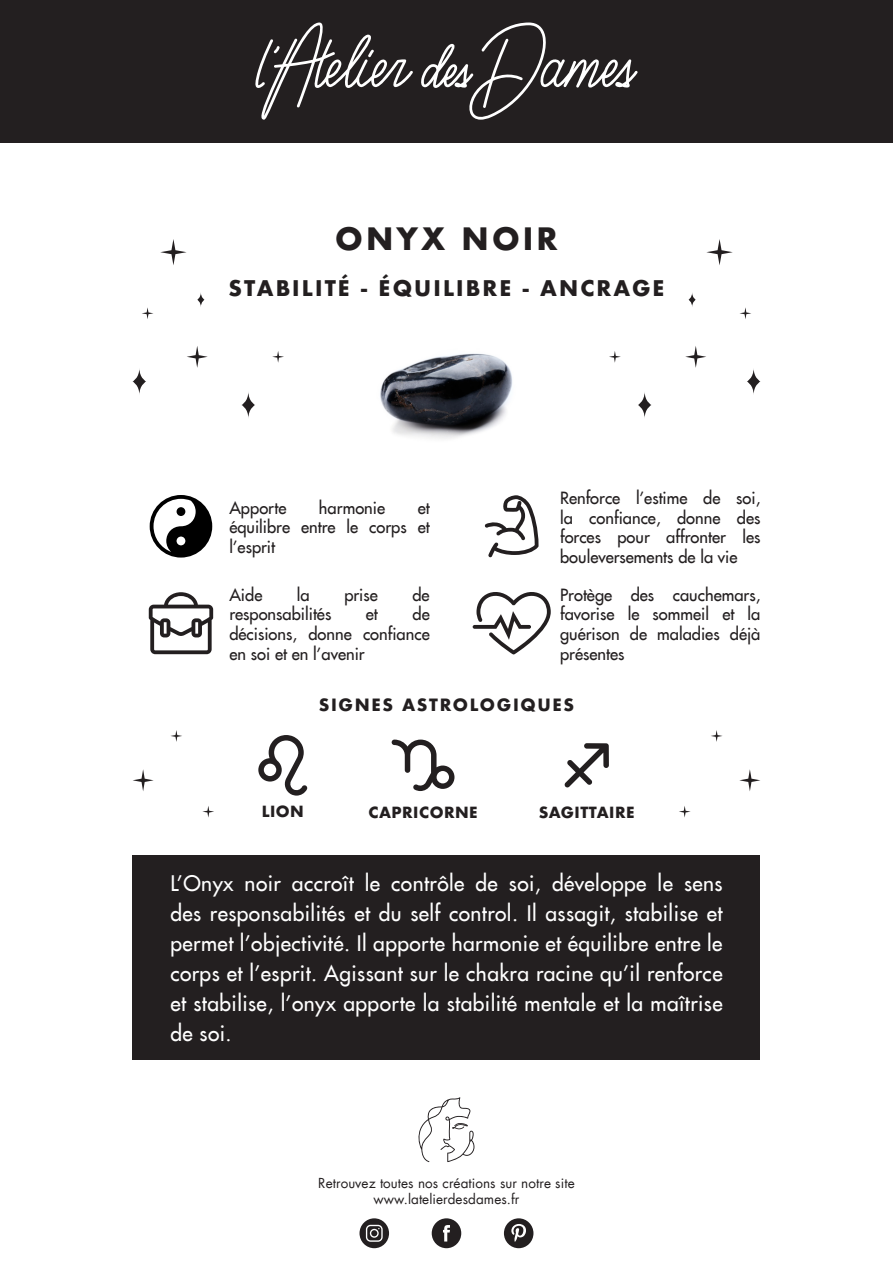
<style>
.page{position:relative;width:893px;height:1263px;background:#fff}
.page>*{position:absolute;margin:0;border:0;box-sizing:border-box;transform-origin:0 0}
.VERTUES{font:700 30px "Futura";letter-spacing:.1em;color:#231f20}
.VERTUES-2{font:21px/30px "Futura LT";letter-spacing:.02em;color:#fff;text-align:justify}
.VERTUES-3{font:700 21px "Futura";letter-spacing:.1em;color:#231f20}
.VERTUES-4{font:16.5px/19.8px "Futura LT";color:#231f20;text-align:justify}
.VERTUES-5{font:700 16.5px "Futura";letter-spacing:.1em;color:#231f20}
.VERTUES-6{font:700 15px "Futura";letter-spacing:.03em;color:#231f20}
.txt{font:13.5px/16.2px "Futura LT";letter-spacing:.005em;color:#231f20;text-align:center}
</style>
<div class="page">
<div style="left:0;top:0;width:893px;height:142px;background:#231f20"></div>
<svg style="left:255px;top:23px;width:383px;height:97px"></svg>
<div style="left:133px;top:855px;width:627px;height:204px;background:#231f20"></div>
<svg style="left:418px;top:1097px;width:56px;height:65px"></svg>
<svg style="left:359px;top:1218px;width:30px;height:30px"></svg>
<svg style="left:432px;top:1218px;width:29px;height:30px"></svg>
<svg style="left:504px;top:1218px;width:29px;height:30px"></svg>
<svg style="left:473px;top:592px;width:78px;height:62px"></svg>
<svg style="left:149px;top:592px;width:64px;height:62px"></svg>
<svg style="left:150px;top:495px;width:62px;height:62px"></svg>
<svg style="left:485px;top:495px;width:54px;height:62px"></svg>
<img style="left:380px;top:353px;width:133px;height:86px">
<svg style="left:258px;top:735px;width:50px;height:61px"></svg>
<svg style="left:564px;top:743px;width:45px;height:44px"></svg>
<svg style="left:392px;top:739px;width:62px;height:52px"></svg>
<svg style="left:688px;top:292px;width:8px;height:15px"></svg>
<svg style="left:638px;top:391px;width:13px;height:28px"></svg>
<svg style="left:747px;top:368px;width:13px;height:27px"></svg>
<svg style="left:706px;top:239px;width:27px;height:26px"></svg>
<svg style="left:739px;top:307px;width:12px;height:12px"></svg>
<svg style="left:609px;top:351px;width:12px;height:12px"></svg>
<svg style="left:685px;top:346px;width:21px;height:22px"></svg>
<svg style="left:197px;top:292px;width:8px;height:15px"></svg>
<svg style="left:242px;top:391px;width:13px;height:28px"></svg>
<svg style="left:133px;top:368px;width:13px;height:27px"></svg>
<svg style="left:160px;top:239px;width:27px;height:26px"></svg>
<svg style="left:142px;top:307px;width:11px;height:12px"></svg>
<svg style="left:272px;top:351px;width:12px;height:12px"></svg>
<svg style="left:187px;top:346px;width:21px;height:22px"></svg>
<svg style="left:711px;top:730px;width:12px;height:12px"></svg>
<svg style="left:679px;top:806px;width:12px;height:11px"></svg>
<svg style="left:739px;top:769px;width:21px;height:22px"></svg>
<svg style="left:170px;top:730px;width:12px;height:12px"></svg>
<svg style="left:202px;top:806px;width:12px;height:11px"></svg>
<svg style="left:133px;top:769px;width:21px;height:22px"></svg>
<p class="VERTUES" style="left:335px;top:217px;width:224px">ONYX NOIR</p>
<p class="VERTUES-3" style="left:228px;top:273px;width:438px">STABILITÉ - ÉQUILIBRE - ANCRAGE</p>
<p class="VERTUES-4" style="left:229px;top:497px;width:58px">Apporte</p>
<p class="VERTUES-4" style="left:319px;top:497px;width:68px">harmonie</p>
<p class="VERTUES-4" style="left:229px;top:497px;width:202px;text-indent:188px">et équilibre entre le corps et l’esprit</p>
<p class="VERTUES-4" style="left:229px;top:584px;width:35px">Aide</p>
<p class="VERTUES-4" style="left:297px;top:584px;width:14px">la</p>
<p class="VERTUES-4" style="left:344px;top:584px;width:35px">prise</p>
<p class="VERTUES-4" style="left:412px;top:584px;width:19px">de</p>
<p class="VERTUES-4" style="left:229px;top:604px;width:103px">responsabilités</p>
<p class="VERTUES-4" style="left:366px;top:604px;width:14px">et</p>
<p class="VERTUES-4" style="left:229px;top:604px;width:202px;text-indent:183px">de décisions, donne confiance en soi et en l’avenir</p>
<p class="VERTUES-4" style="left:560px;top:488px;width:202px">Renforce l’estime de soi, la confiance, donne des forces pour affronter les bouleversements de la vie</p>
<p class="VERTUES-4" style="left:560px;top:584px;width:202px">Protège des cauchemars, favorise le sommeil et la guérison de maladies déjà présentes</p>
<p class="VERTUES-5" style="left:319px;top:693px;width:257px">SIGNES ASTROLOGIQUES</p>
<p class="VERTUES-6" style="left:262px;top:801px;width:44px">LION</p>
<p class="VERTUES-6" style="left:368px;top:801px;width:111px">CAPRICORNE</p>
<p class="VERTUES-6" style="left:539px;top:801px;width:97px">SAGITTAIRE</p>
<p class="VERTUES-2" style="left:170px;top:868px;width:554px">L’Onyx noir accroît le contrôle de soi, développe le sens des responsabilités et du self control. Il assagit, stabilise et permet l’objectivité. Il apporte harmonie et équilibre entre le corps et l’esprit. Agissant sur le chakra racine qu’il renforce et stabilise, l’onyx apporte la stabilité mentale et la maîtrise de soi.</p>
<p class="txt" style="left:318px;top:1175px;width:258px">Retrouvez toutes nos créations sur notre site www.latelierdesdames.fr</p>
</div>
